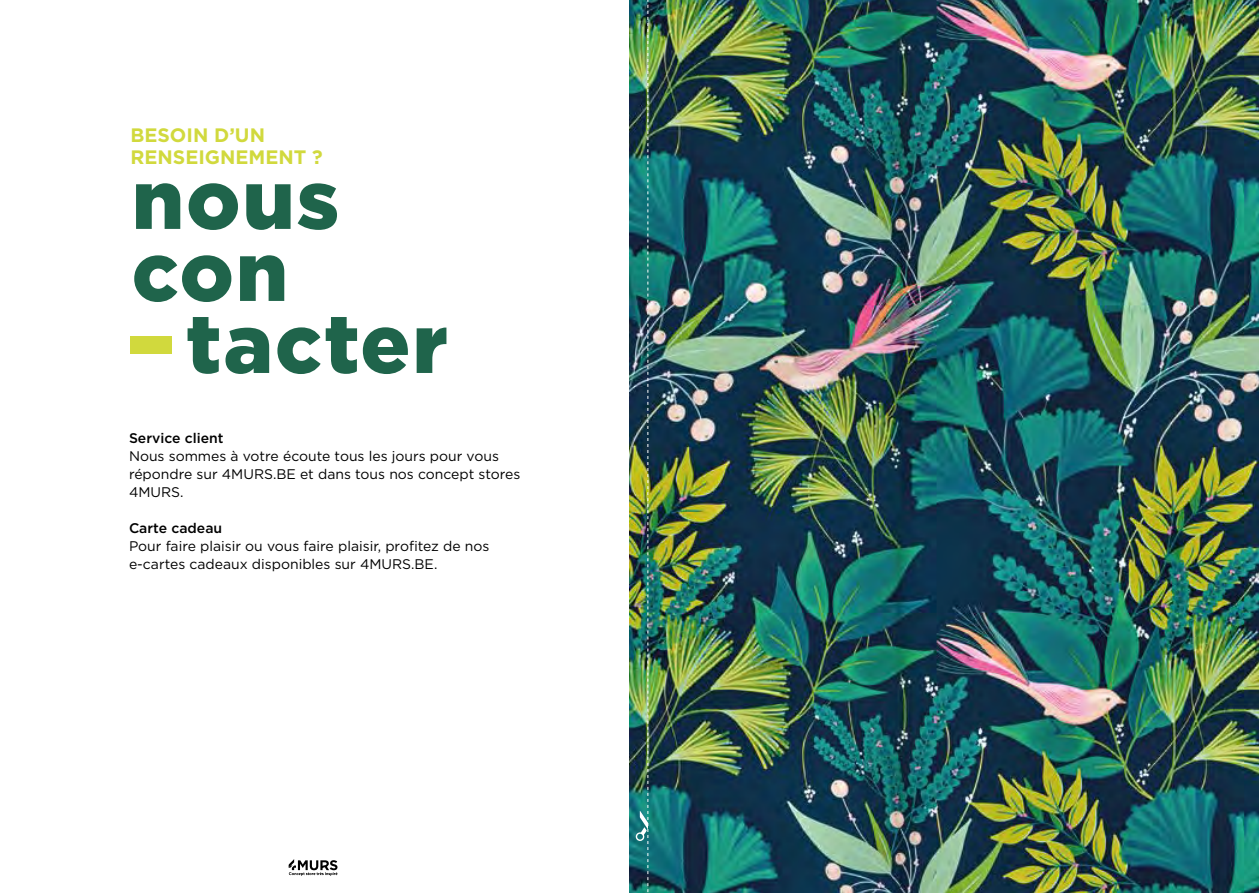
<style>
.page{position:relative;width:1259px;height:893px;background:#fff}
.page>*{position:absolute;margin:0;border:0;box-sizing:border-box;transform-origin:0 0}
.t1{font:900 82.5px "Gotham";letter-spacing:.025em;color:#1f644b}
.t2{font:700 19.5px/22.6px "Gotham";color:#d1d93d}
.t3{font:13.95px/18px "Gotham";color:#000}
.t4{font:500 13.95px "Gotham";color:#000}
</style>
<div class="page">
<svg style="left:289px;top:859px;width:48px;height:17px"></svg>
<img style="left:629px;top:0;width:630px;height:893px">
<div style="left:130px;top:336px;width:42px;height:17px;background:#d1d93d"></div>
<img style="left:635px;top:0;width:13px;height:893px">
<h2 class="t2" style="left:130px;top:123px;width:194px">BESOIN D’UN<br>RENSEIGNEMENT ?</h2>
<h1 class="t1" style="left:132px;top:152px;width:209px">nous</h1>
<h1 class="t1" style="left:132px;top:224px;width:158px">con</h1>
<h1 class="t1" style="left:186px;top:296px;width:263px">tacter</h1>
<p class="t4" style="left:129px;top:429px;width:96px">Service client</p>
<p class="t3" style="left:129px;top:447px;width:393px">Nous sommes à votre écoute tous les jours pour vous répondre sur 4MURS.BE et dans tous nos concept stores<br>4MURS.</p>
<p class="t4" style="left:129px;top:519px;width:95px">Carte cadeau</p>
<p class="t3" style="left:129px;top:537px;width:362px">Pour faire plaisir ou vous faire plaisir, profitez de nos e-cartes cadeaux disponibles sur 4MURS.BE.</p>
</div>
